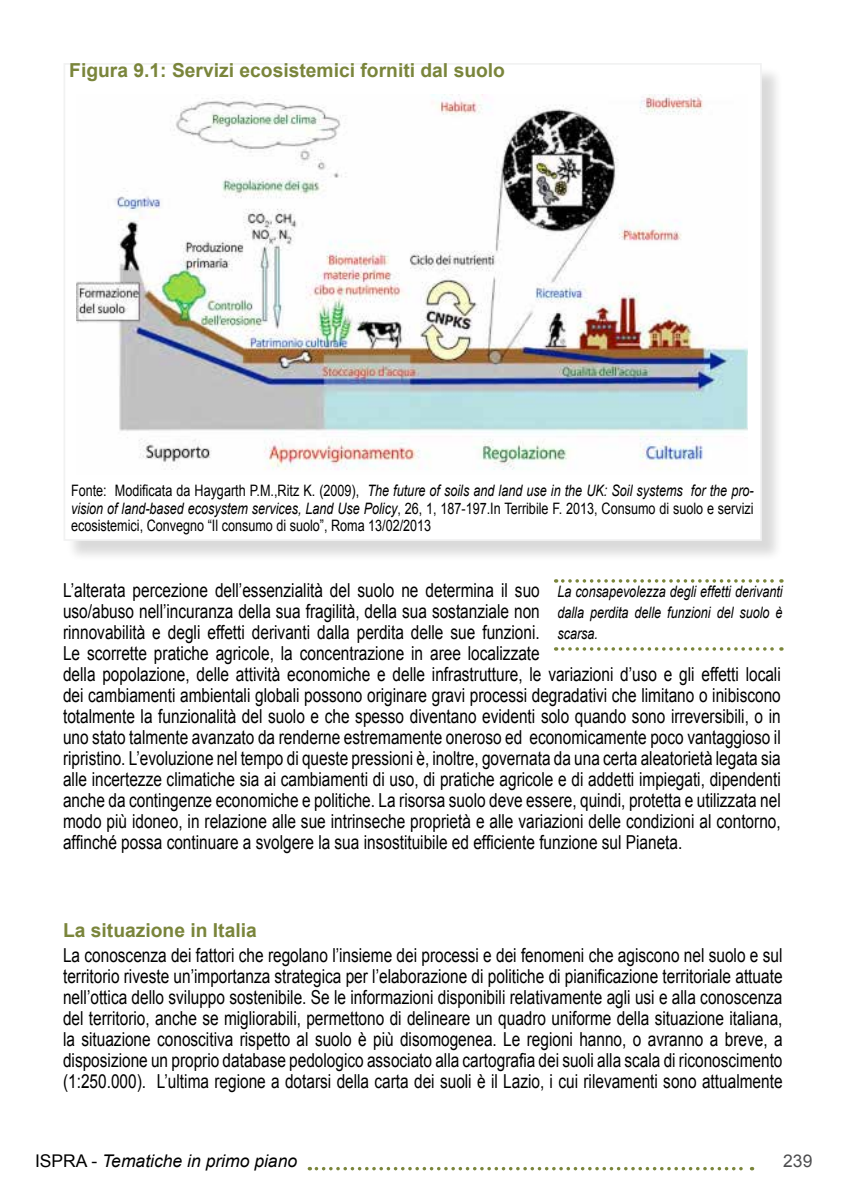
<style>
.page{position:relative;width:844px;height:1191px;background:#fff}
.page>*{position:absolute;margin:0;border:0;box-sizing:border-box;transform-origin:0 0}
.t1{font:19.25px/21px "Arial";color:#000;scale:.8 1}
.t2{font:700 19.25px "Arial";color:#7a853b}
.t3{font:italic 17.5px "Arial";color:#000}
.t4{font:17.5px "Arial";color:#4d4d4f}
.t5{font:15.75px/17.5px "Arial";color:#000;text-align:justify;scale:.8 1}
.t6{font:italic 15.75px/21px "Arial";color:#000;text-align:justify;scale:.8 1}
.s1{font-style:italic}
.s2{font-style:normal}
</style>
<div class="page">
<svg style="left:316px;top:1167px;width:436px;height:3px"></svg>
<div style="left:66px;top:66px;width:717px;height:497px;background:#000;opacity:.75"></div>
<div style="left:63px;top:63px;width:698px;height:478px;background:#fff;border:2px solid #bcbec0"></div>
<img style="left:76px;top:95px;width:671px;height:375px">
<svg style="left:562px;top:579px;width:219px;height:3px"></svg>
<svg style="left:562px;top:647px;width:219px;height:3px"></svg>
<p class="t2" style="left:69px;top:57px;width:437px">Figura 9.1: Servizi ecosistemici forniti dal suolo</p>
<p class="t5" style="left:71px;top:482px;width:854px">Fonte: Modificata da Haygarth P.M.,Ritz K. (2009), <span class="s1">The future of soils and land use in the UK: Soil systems for the pro&shy;vision of land-based ecosystem services, Land Use Policy</span>, 26, 1, 187-197.In Terribile F. 2013, Consumo di suolo e servizi ecosistemici, Convegno “Il consumo di suolo”, Roma 13/02/2013</p>
<p class="t1" style="left:63px;top:579px;width:898px">L’alterata percezione dell’essenzialità del suolo ne determina il suo<br>uso/abuso nell’incuranza della sua fragilità, della sua sostanziale non<br>rinnovabilità e degli effetti derivanti dalla perdita delle sue funzioni.<br>Le scorrette pratiche agricole, la concentrazione in aree localizzate<br>della popolazione, delle attività economiche e delle infrastrutture, le variazioni d’uso e gli effetti locali dei cambiamenti ambientali globali possono originare gravi processi degradativi che limitano o inibiscono totalmente la funzionalità del suolo e che spesso diventano evidenti solo quando sono irreversibili, o in uno stato talmente avanzato da renderne estremamente oneroso ed economicamente poco vantaggioso il ripristino. L’evoluzione nel tempo di queste pressioni è, inoltre, governata da una certa aleatorietà legata sia alle incertezze climatiche sia ai cambiamenti di uso, di pratiche agricole e di addetti impiegati, dipendenti anche da contingenze economiche e politiche. La risorsa suolo deve essere, quindi, protetta e utilizzata nel modo più idoneo, in relazione alle sue intrinseche proprietà e alle variazioni delle condizioni al contorno, affinché possa continuare a svolgere la sua insostituibile ed efficiente funzione sul Pianeta.</p>
<p class="t6" style="left:557px;top:581px;width:283px">La consapevolezza degli effetti derivanti dalla perdita delle funzioni del suolo è scarsa.</p>
<p class="t2" style="left:63px;top:917px;width:195px">La situazione in Italia</p>
<p class="t1" style="left:63px;top:945px;width:900px;text-align:justify">La conoscenza dei fattori che regolano l’insieme dei processi e dei fenomeni che agiscono nel suolo e sul territorio riveste un’importanza strategica per l’elaborazione di politiche di pianificazione territoriale attuate nell’ottica dello sviluppo sostenibile. Se le informazioni disponibili relativamente agli usi e alla conoscenza del territorio, anche se migliorabili, permettono di delineare un quadro uniforme della situazione italiana, la situazione conoscitiva rispetto al suolo è più disomogenea. Le regioni hanno, o avranno a breve, a disposizione un proprio database pedologico associato alla cartografia dei suoli alla scala di riconoscimento (1:250.000). L’ultima regione a dotarsi della carta dei suoli è il Lazio, i cui rilevamenti sono attualmente</p>
<p class="t3" style="left:35px;top:1150px;width:263px"><span class="s2">ISPRA -</span> Tematiche in primo piano</p>
<p class="t4" style="left:783px;top:1149px;width:31px">239</p>
</div>
